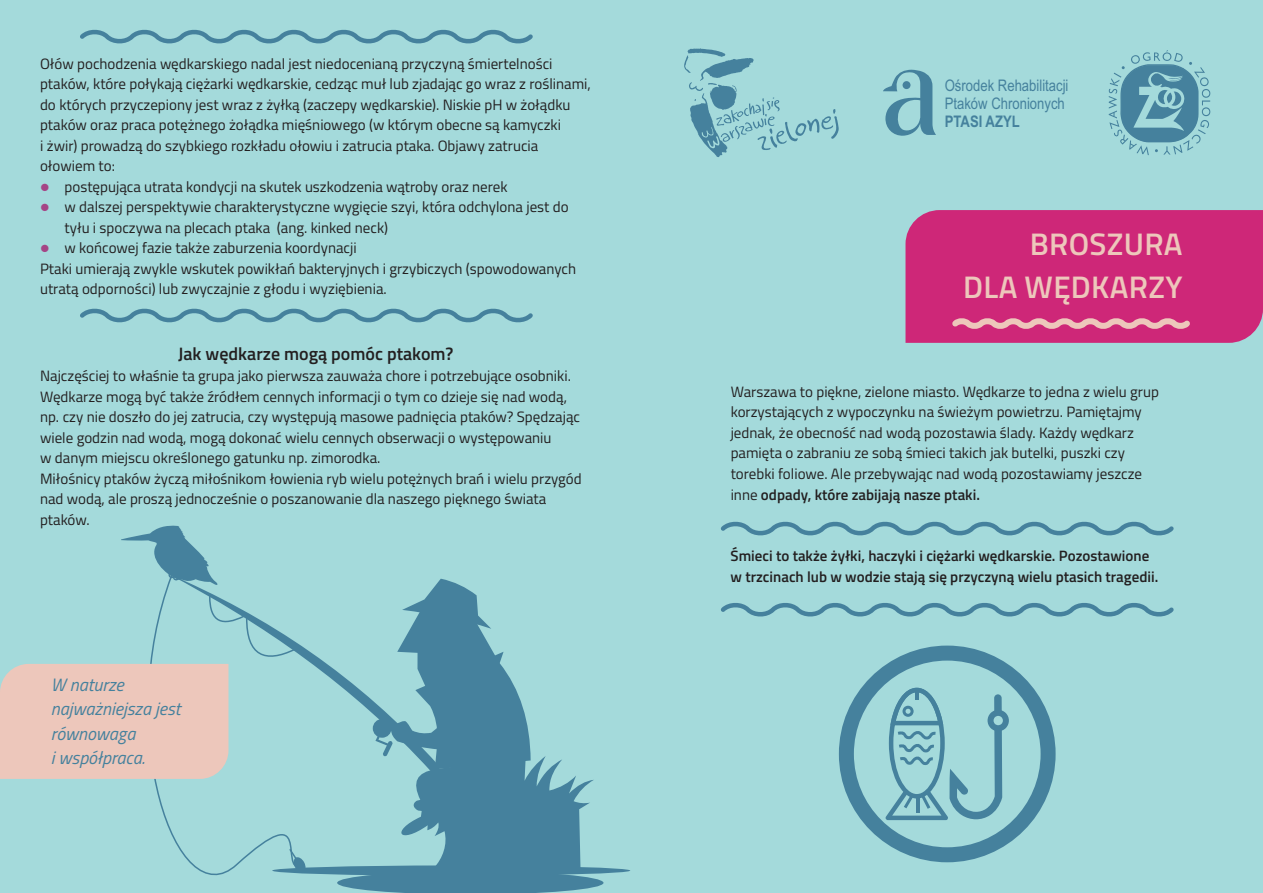
<style>
.page{position:relative;width:1263px;height:893px;background:#fff}
.page>*{position:absolute;margin:0;border:0;box-sizing:border-box;transform-origin:0 0}
.t1{font:600 31.2px/43.8px "Titillium";letter-spacing:.01em;color:#edc7bb;text-align:right}
.t2{font:italic 18px/24.6px "Titillium";color:#45819d}
.t3{font:600 18px "Titillium";color:#231f20}
.t4{font:16.05px/18.1px "Arial Narrow";color:#45819d}
.t5{font:700 16.05px "Arial Narrow";color:#45819d}
.t6{font:15px/20.5px "Titillium";color:#231f20}
.t7{font:600 15px/21px "Titillium";color:#231f20}
.s1{color:#a54586}
.s2{font-weight:600}
</style>
<div class="page">
<div style="left:631px;top:0;width:632px;height:893px;background:#a4dadb"></div>
<div style="left:0;top:0;width:631px;height:893px;background:#a4dadb"></div>
<svg style="left:720px;top:521px;width:454px;height:15px"></svg>
<svg style="left:80px;top:29px;width:453px;height:15px"></svg>
<svg style="left:80px;top:308px;width:453px;height:15px"></svg>
<svg style="left:720px;top:603px;width:454px;height:14px"></svg>
<svg style="left:839px;top:646px;width:216px;height:216px"></svg>
<svg style="left:885px;top:688px;width:124px;height:132px"></svg>
<svg style="left:272px;top:865px;width:358px;height:11px"></svg>
<svg style="left:317px;top:657px;width:20px;height:26px"></svg>
<svg style="left:154px;top:586px;width:163px;height:290px"></svg>
<svg style="left:288px;top:848px;width:18px;height:25px"></svg>
<svg style="left:337px;top:579px;width:266px;height:314px"></svg>
<svg style="left:121px;top:525px;width:97px;height:61px"></svg>
<svg style="left:0;top:594px;width:297px;height:185px"></svg>
<div style="left:905px;top:210px;width:358px;height:133px;background:#ce2778"></div>
<svg style="left:947px;top:312px;width:248px;height:23px;background:#d6528a"></svg>
<svg style="left:684px;top:48px;width:155px;height:109px"></svg>
<svg style="left:1108px;top:50px;width:102px;height:105px"></svg>
<svg style="left:883px;top:70px;width:53px;height:66px"></svg>
<div style="left:902px;top:81px;width:8px;height:8px;background:#45819d;border-radius:50%"></div>
<p class="t6" style="left:40px;top:55px;width:552px">Ołów pochodzenia wędkarskiego nadal jest niedocenianą przyczyną śmiertelności ptaków, które połykają ciężarki wędkarskie, cedząc muł lub zjadając go wraz z roślinami, do których przyczepiony jest wraz z żyłką (zaczepy wędkarskie). Niskie pH w żołądku ptaków oraz praca potężnego żołądka mięśniowego (w którym obecne są kamyczki<br>i żwir) prowadzą do szybkiego rozkładu ołowiu i zatrucia ptaka. Objawy zatrucia ołowiem to:</p>
<p class="t6" style="left:40px;top:178px;width:469px"><span class="s1">●</span> postępująca utrata kondycji na skutek uszkodzenia wątroby oraz nerek</p>
<p class="t6" style="left:65px;top:198px;width:506px;text-indent:-25px"><span class="s1">●</span> w dalszej perspektywie charakterystyczne wygięcie szyi, która odchylona jest do tyłu i spoczywa na plecach ptaka (ang. kinked neck)</p>
<p class="t6" style="left:40px;top:239px;width:538px"><span class="s1">●</span> w końcowej fazie także zaburzenia koordynacji<br>Ptaki umierają zwykle wskutek powikłań bakteryjnych i grzybiczych (spowodowanych utratą odporności) lub zwyczajnie z głodu i wyziębienia.</p>
<p class="t3" style="left:178px;top:346px;width:277px">Jak wędkarze mogą pomóc ptakom?</p>
<p class="t6" style="left:40px;top:367px;width:543px">Najczęściej to właśnie ta grupa jako pierwsza zauważa chore i potrzebujące osobniki.<br>Wędkarze mogą być także źródłem cennych informacji o tym co dzieje się nad wodą, np. czy nie doszło do jej zatrucia, czy występują masowe padnięcia ptaków? Spędzając wiele godzin nad wodą, mogą dokonać wielu cennych obserwacji o występowaniu<br>w danym miejscu określonego gatunku np. zimorodka.<br>Miłośnicy ptaków życzą miłośnikom łowienia ryb wielu potężnych brań i wielu przygód nad wodą, ale proszą jednocześnie o poszanowanie dla naszego pięknego świata ptaków.</p>
<p class="t2" style="left:51px;top:674px;width:131px">W naturze najważniejsza jest równowaga<br>i współpraca.</p>
<p class="t4" style="left:945px;top:77px;width:125px">Ośrodek Rehabilitacji<br>Ptaków Chronionych</p>
<p class="t5" style="left:945px;top:115px;width:76px">PTASI AZYL</p>
<h1 class="t1" style="left:963px;top:225px;width:221px">BROSZURA<br>DLA WĘDKARZY</h1>
<p class="t6" style="left:731px;top:383px;width:430px">Warszawa to piękne, zielone miasto. Wędkarze to jedna z wielu grup korzystających z wypoczynku na świeżym powietrzu. Pamiętajmy jednak, że obecność nad wodą pozostawia ślady. Każdy wędkarz pamięta o zabraniu ze sobą śmieci takich jak butelki, puszki czy torebki foliowe. Ale przebywając nad wodą pozostawiamy jeszcze inne <span class="s2">odpady, które zabijają nasze ptaki.</span></p>
<p class="t7" style="left:730px;top:547px;width:429px">Śmieci to także żyłki, haczyki i ciężarki wędkarskie. Pozostawione w trzcinach lub w wodzie stają się przyczyną wielu ptasich tragedii.</p>
</div>
